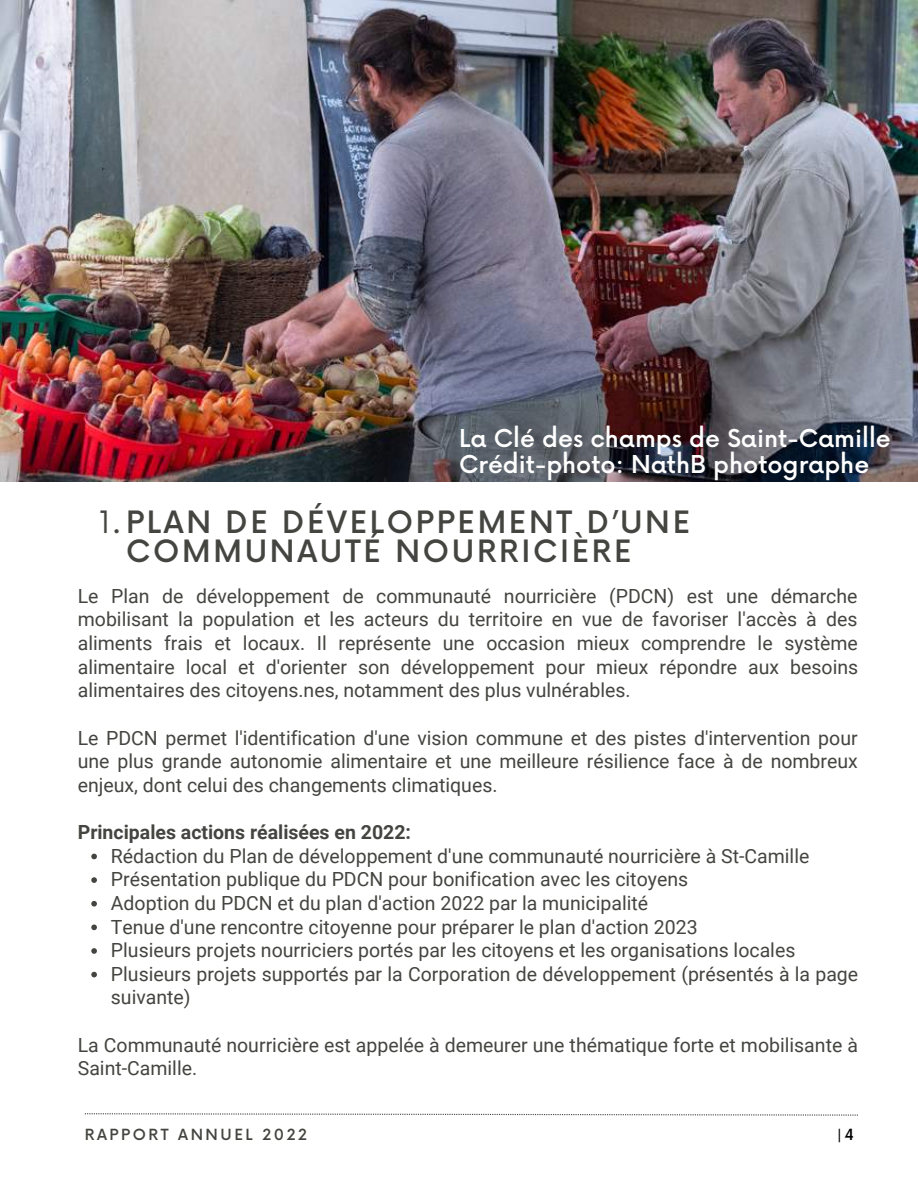
<style>
.page{position:relative;width:918px;height:1188px;background:#fff}
.page>*{position:absolute;margin:0;border:0;box-sizing:border-box;transform-origin:0 0}
.t1{font:500 30px/29.2px "Now";letter-spacing:.09em;color:#444440}
.t2{font:500 24px/25.8px "Now";color:#fff}
.t3{font:19.5px/23.7px "Roboto";color:#444440}
.t4{font:700 19.5px "Roboto";color:#444440}
.t5{font:500 15px "Now";letter-spacing:.17em;color:#444440}
.t6{font:500 15px "Now";color:#000}
.s1{font-weight:400}
</style>
<div class="page">
<img style="left:0;top:0;width:918px;height:482px">
<svg style="left:91px;top:854px;width:6px;height:5px"></svg>
<svg style="left:91px;top:877px;width:6px;height:6px"></svg>
<svg style="left:91px;top:901px;width:6px;height:6px"></svg>
<svg style="left:91px;top:925px;width:6px;height:5px"></svg>
<svg style="left:91px;top:948px;width:6px;height:6px"></svg>
<svg style="left:91px;top:972px;width:6px;height:5px"></svg>
<svg style="left:85px;top:1113px;width:773px;height:3px"></svg>
<p class="t2" style="left:459px;top:427px;width:433px">La Clé des champs de Saint-Camille<br>Crédit-photo: NathB photographe</p>
<h1 class="t1" style="left:126px;top:509px;width:566px;text-indent:-27px"><span class="s1">1.</span>PLAN DE DÉVELOPPEMENT D’UNE<br>COMMUNAUTÉ NOURRICIÈRE</h1>
<p class="t3" style="left:78px;top:584px;width:782px;text-align:justify">Le Plan de développement de communauté nourricière (PDCN) est une démarche mobilisant la population et les acteurs du territoire en vue de favoriser l'accès à des aliments frais et locaux. Il représente une occasion mieux comprendre le système alimentaire local et d'orienter son développement pour mieux répondre aux besoins alimentaires des citoyens.nes, notamment des plus vulnérables.</p>
<p class="t3" style="left:78px;top:726px;width:782px;text-align:justify">Le PDCN permet l'identification d'une vision commune et des pistes d'intervention pour une plus grande autonomie alimentaire et une meilleure résilience face à de nombreux enjeux, dont celui des changements climatiques.</p>
<p class="t4" style="left:78px;top:821px;width:335px">Principales actions réalisées en 2022:</p>
<p class="t3" style="left:111px;top:844px;width:749px">Rédaction du Plan de développement d'une communauté nourricière à St-Camille Présentation publique du PDCN pour bonification avec les citoyens<br>Adoption du PDCN et du plan d'action 2022 par la municipalité<br>Tenue d'une rencontre citoyenne pour préparer le plan d'action 2023<br>Plusieurs projets nourriciers portés par les citoyens et les organisations locales Plusieurs projets supportés par la Corporation de développement (présentés à la page suivante)</p>
<p class="t3" style="left:78px;top:1033px;width:782px">La Communauté nourricière est appelée à demeurer une thématique forte et mobilisante à<br>Saint-Camille.</p>
<p class="t5" style="left:85px;top:1126px;width:224px">RAPPORT ANNUEL 2022</p>
<p class="t6" style="left:837px;top:1126px;width:18px">|4</p>
</div>
